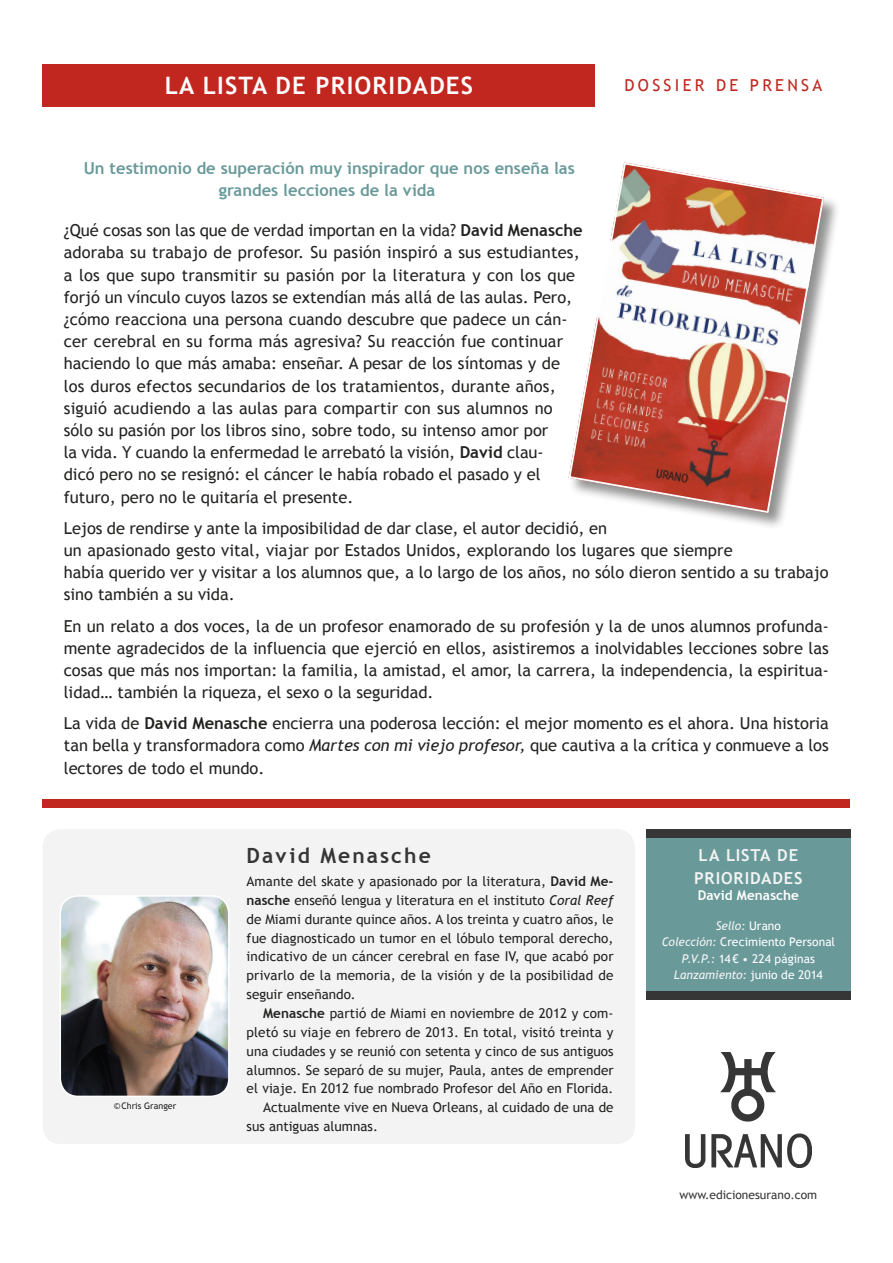
<style>
.page{position:relative;width:893px;height:1263px;background:#fff}
.page>*{position:absolute;margin:0;border:0;box-sizing:border-box;transform-origin:0 0}
.t1{font:700 24px "Trebuchet MS";letter-spacing:.05em;color:#fff}
.t2{font:700 21px "Trebuchet MS";letter-spacing:.1em;color:#363636}
.t3{font:16.5px/22.2px "Trebuchet MS";color:#222221}
.t4{font:700 16.5px/22.2px "Trebuchet MS";color:#699999;text-align:center}
.t5{font:700 16.5px/22.5px "Trebuchet MS";letter-spacing:.05em;color:#f3f3f3}
.t6{font:16.5px "Trebuchet MS";letter-spacing:.2em;color:#c1271f}
.t7{font:13.5px/18.9px "Trebuchet MS";color:#222221;text-align:justify}
.t8{font:700 13.5px "Trebuchet MS";letter-spacing:.005em;color:#fff}
.t9{font:12px/16.5px "Trebuchet MS";color:#fff;text-align:center}
.t10{font:12px "Trebuchet MS";color:#363636}
.t11{font:9px "Trebuchet MS";color:#222221}
.s1{font-weight:700}
.s2{font-style:italic}
.s3{font-style:italic;color:#f3f3f3}
.s4{color:#f3f3f3}
</style>
<div class="page">
<div style="left:43px;top:64px;width:552px;height:42px;background:#c1271f"></div>
<div style="left:43px;top:799px;width:807px;height:9px;background:#c1271f"></div>
<div style="left:646px;top:991px;width:204px;height:8px;background:#363636"></div>
<div style="left:646px;top:838px;width:204px;height:153px;background:#699999"></div>
<div style="left:43px;top:829px;width:592px;height:315px;background:#f3f3f3;border-radius:18px"></div>
<img style="left:686px;top:1053px;width:125px;height:114px">
<div style="left:568px;top:162px;width:273px;height:368px;background:#222221;opacity:.5"></div>
<svg style="left:568px;top:162px;width:257px;height:352px"></svg>
<div style="left:646px;top:829px;width:204px;height:9px;background:#363636"></div>
<img style="left:63px;top:898px;width:164px;height:196px">
<div style="left:60px;top:895px;width:170px;height:202px;border:2px solid #fff;border-radius:18px"></div>
<h1 class="t1" style="left:165px;top:70px;width:310px">LA LISTA DE PRIORIDADES</h1>
<p class="t6" style="left:624px;top:75px;width:199px">DOSSIER DE PRENSA</p>
<p class="t4" style="left:84px;top:157px;width:493px">Un testimonio de superación muy inspirador que nos enseña las grandes lecciones de la vida</p>
<p class="t3" style="left:64px;top:219px;width:520px">¿Qué cosas son las que de verdad importan en la vida? <span class="s1">David Menasche </span>adoraba su trabajo de profesor. Su pasión inspiró a sus estudiantes, a los que supo transmitir su pasión por la literatura y con los que forjó un vínculo cuyos lazos se extendían más allá de las aulas. Pero, ¿cómo reacciona una persona cuando descubre que padece un cán&shy;cer cerebral en su forma más agresiva? Su reacción fue continuar haciendo lo que más amaba: enseñar. A pesar de los síntomas y de los duros efectos secundarios de los tratamientos, durante años, siguió acudiendo a las aulas para compartir con sus alumnos no sólo su pasión por los libros sino, sobre todo, su intenso amor por<br>la vida. Y cuando la enfermedad le arrebató la visión, <span class="s1">David</span> clau-<br>dicó pero no se resignó: el cáncer le había robado el pasado y el futuro, pero no le quitaría el presente.</p>
<p class="t3" style="left:64px;top:517px;width:766px">Lejos de rendirse y ante la imposibilidad de dar clase, el autor decidió, en<br>un apasionado gesto vital, viajar por Estados Unidos, explorando los lugares que siempre<br>había querido ver y visitar a los alumnos que, a lo largo de los años, no sólo dieron sentido a su trabajo sino también a su vida.</p>
<p class="t3" style="left:64px;top:615px;width:766px;text-align:justify">En un relato a dos voces, la de un profesor enamorado de su profesión y la de unos alumnos profunda&shy;mente agradecidos de la influencia que ejerció en ellos, asistiremos a inolvidables lecciones sobre las cosas que más nos importan: la familia, la amistad, el amor, la carrera, la independencia, la espiritua&shy;lidad… también la riqueza, el sexo o la seguridad.</p>
<p class="t3" style="left:64px;top:712px;width:766px;text-align:justify">La vida de <span class="s1">David Menasche</span> encierra una poderosa lección: el mejor momento es el ahora. Una historia tan bella y transformadora como <span class="s2">Martes con mi viejo profesor,</span> que cautiva a la crítica y conmueve a los lectores de todo el mundo.</p>
<p class="t11" style="left:114px;top:1101px;width:64px">©Chris Granger</p>
<p class="t2" style="left:247px;top:843px;width:186px">David Menasche</p>
<p class="t7" style="left:247px;top:872px;width:368px">Amante del skate y apasionado por la literatura, <span class="s1">David Me&shy;nasche</span> enseñó lengua y literatura en el instituto <span class="s2">Coral Reef </span>de Miami durante quince años. A los treinta y cuatro años, le fue diagnosticado un tumor en el lóbulo temporal derecho, indicativo de un cáncer cerebral en fase IV, que acabó por privarlo de la memoria, de la visión y de la posibilidad de seguir enseñando.</p>
<p class="t7" style="left:263px;top:1004px;width:352px"><span class="s1">Menasche</span> partió de Miami en noviembre de 2012 y com-</p>
<p class="t7" style="left:247px;top:1023px;width:368px">pletó su viaje en febrero de 2013. En total, visitó treinta y</p>
<p class="t7" style="left:247px;top:1042px;width:368px">una ciudades y se reunió con setenta y cinco de sus antiguos</p>
<p class="t7" style="left:247px;top:1060px;width:369px">alumnos. Se separó de su mujer, Paula, antes de emprender</p>
<p class="t7" style="left:247px;top:1079px;width:368px">el viaje. En 2012 fue nombrado Profesor del Año en Florida.</p>
<p class="t7" style="left:263px;top:1098px;width:352px">Actualmente vive en Nueva Orleans, al cuidado de una de</p>
<p class="t7" style="left:247px;top:1117px;width:133px">sus antiguas alumnas.</p>
<p class="t5" style="left:694px;top:844px;width:110px">LA LISTA DE<br>PRIORIDADES</p>
<p class="t8" style="left:698px;top:887px;width:103px">David Menasche</p>
<p class="t9" style="left:662px;top:917px;width:175px"><span class="s3">Sello:</span> Urano<br><span class="s3">Colección:</span> Crecimiento Personal<br><span class="s3">P.V.P.:</span> 14€ <span class="s4">•</span> 224 páginas<br><span class="s3">Lanzamiento:</span> junio de 2014</p>
<p class="t10" style="left:680px;top:1188px;width:139px">www.edicionesurano.com</p>
</div>
